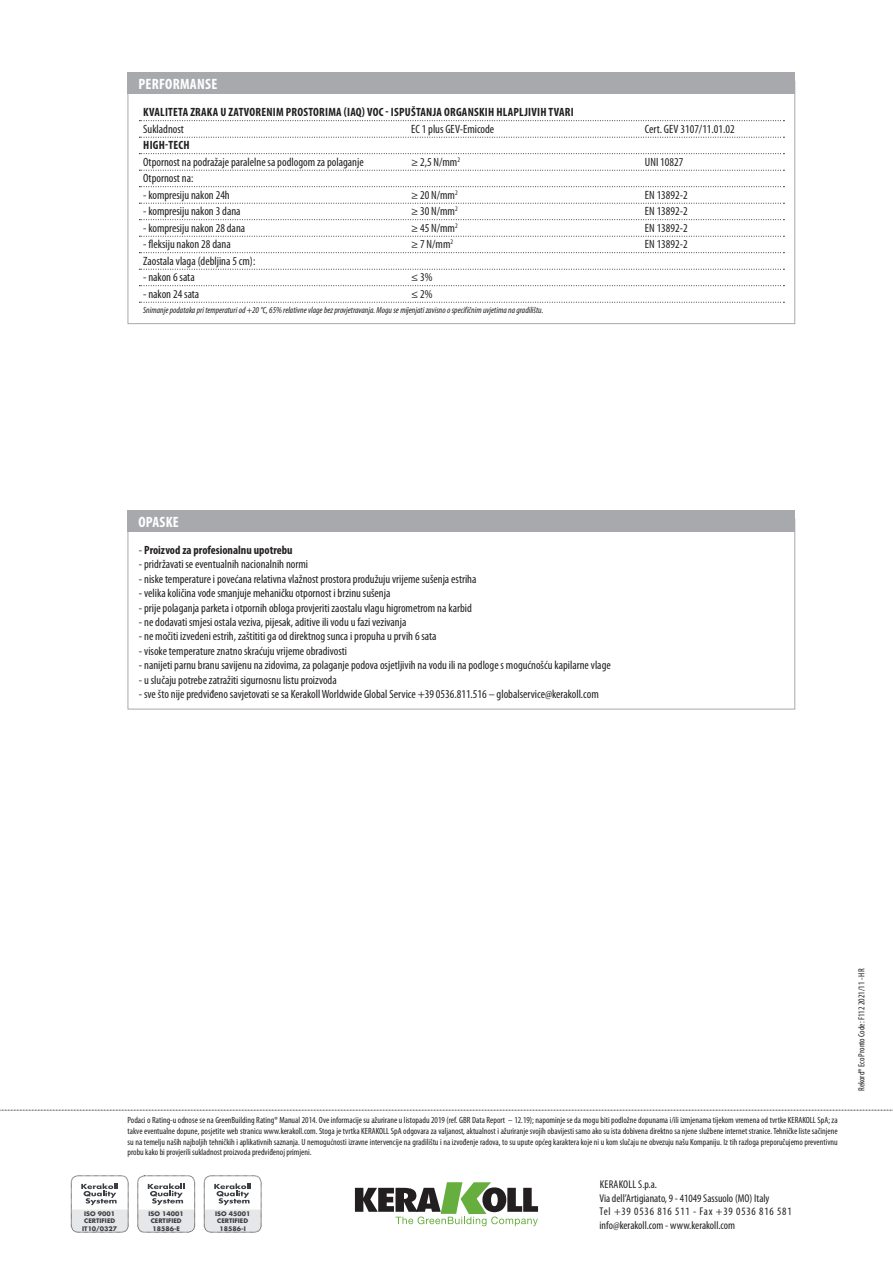
<style>
.page{position:relative;width:893px;height:1263px;background:#fff}
.page>*{position:absolute;margin:0;border:0;box-sizing:border-box;transform-origin:0 0}
.titolo_box{font:700 condensed 15px "Myriad Pro";letter-spacing:.02em;color:#fff}
.testo_box{font:condensed 12px "Myriad Pro";color:#231f20}
.tabelle_-_testo{font:condensed 12px "Myriad Pro";color:#231f20}
.tabelle_-_titoli_bol{font:700 condensed 12px "Myriad Pro";letter-spacing:.02em;color:#231f20}
.testo_box-2{font:700 condensed 12px "Myriad Pro";color:#231f20}
.t1{font:condensed 11.25px/13.5px "Myriad Pro";color:#231f20}
.notag_eco_codice_sc{font:condensed 9px/10.8px "Myriad Pro";color:#231f20;text-align:justify}
.tabelle_-_note{font:italic condensed 9px "Myriad Pro";color:#231f20}
.t2{font:700 6.15px/7.4px "Futura Std";color:#3c3f44;text-align:center}
.s1{font-weight:400}
</style>
<div class="page">
<svg style="left:355px;top:1182px;width:183px;height:44px"></svg>
<svg style="left:0;top:1110px;width:893px;height:1px"></svg>
<div style="left:71px;top:1175px;width:57px;height:57px;border:1px dashed #231f20;border-radius:7px"></div>
<svg style="left:71px;top:1183px;width:57px;height:49px"></svg>
<div style="left:138px;top:1175px;width:57px;height:57px;border:1px dashed #231f20;border-radius:7px"></div>
<svg style="left:138px;top:1183px;width:57px;height:49px"></svg>
<div style="left:204px;top:1175px;width:57px;height:57px;border:1px dashed #231f20;border-radius:7px"></div>
<svg style="left:204px;top:1183px;width:57px;height:49px"></svg>
<div style="left:128px;top:510px;width:667px;height:21px;background:#a8a9ad"></div>
<svg style="left:139px;top:120px;width:645px;height:1px"></svg>
<svg style="left:139px;top:137px;width:645px;height:1px"></svg>
<svg style="left:139px;top:153px;width:645px;height:1px"></svg>
<svg style="left:139px;top:170px;width:645px;height:1px"></svg>
<svg style="left:139px;top:186px;width:645px;height:1px"></svg>
<svg style="left:139px;top:203px;width:645px;height:1px"></svg>
<svg style="left:139px;top:219px;width:645px;height:1px"></svg>
<svg style="left:139px;top:236px;width:645px;height:1px"></svg>
<svg style="left:139px;top:252px;width:645px;height:1px"></svg>
<svg style="left:139px;top:269px;width:645px;height:1px"></svg>
<svg style="left:139px;top:285px;width:645px;height:1px"></svg>
<svg style="left:139px;top:302px;width:645px;height:1px"></svg>
<div style="left:128px;top:72px;width:667px;height:22px;background:#a8a9ad"></div>
<p class="titolo_box" style="left:138px;top:75px;width:80px">PERFORMANSE</p>
<p class="tabelle_-_titoli_bol" style="left:143px;top:105px;width:432px">KVALITETA ZRAKA U ZATVORENIM PROSTORIMA (IAQ) VOC - ISPUŠTANJA ORGANSKIH HLAPLJIVIH TVARI</p>
<p class="tabelle_-_testo" style="left:143px;top:122px;width:42px">Sukladnost</p>
<p class="tabelle_-_testo" style="left:411px;top:122px;width:85px">EC 1 plus GEV-Emicode</p>
<p class="tabelle_-_testo" style="left:645px;top:122px;width:91px">Cert. GEV 3107/11.01.02</p>
<p class="tabelle_-_titoli_bol" style="left:143px;top:138px;width:48px">HIGH-TECH</p>
<p class="tabelle_-_testo" style="left:143px;top:155px;width:222px">Otpornost na podražaje paralelne sa podlogom za polaganje</p>
<p class="tabelle_-_testo" style="left:411px;top:155px;width:51px">≥ 2,5 N/mm<sup>2</sup></p>
<p class="tabelle_-_testo" style="left:645px;top:155px;width:40px">UNI 10827</p>
<p class="tabelle_-_testo" style="left:143px;top:172px;width:52px">Otpornost na:</p>
<p class="tabelle_-_testo" style="left:143px;top:188px;width:88px">- kompresiju nakon 24h</p>
<p class="tabelle_-_testo" style="left:411px;top:188px;width:48px">≥ 20 N/mm<sup>2</sup></p>
<p class="tabelle_-_testo" style="left:645px;top:188px;width:44px">EN 13892-2</p>
<p class="tabelle_-_testo" style="left:143px;top:205px;width:99px">- kompresiju nakon 3 dana</p>
<p class="tabelle_-_testo" style="left:411px;top:205px;width:48px">≥ 30 N/mm<sup>2</sup></p>
<p class="tabelle_-_testo" style="left:645px;top:205px;width:44px">EN 13892-2</p>
<p class="tabelle_-_testo" style="left:143px;top:221px;width:104px">- kompresiju nakon 28 dana</p>
<p class="tabelle_-_testo" style="left:411px;top:221px;width:48px">≥ 45 N/mm<sup>2</sup></p>
<p class="tabelle_-_testo" style="left:645px;top:221px;width:44px">EN 13892-2</p>
<p class="tabelle_-_testo" style="left:143px;top:238px;width:89px">- fleksiju nakon 28 dana</p>
<p class="tabelle_-_testo" style="left:411px;top:238px;width:44px">≥ 7 N/mm<sup>2</sup></p>
<p class="tabelle_-_testo" style="left:645px;top:238px;width:44px">EN 13892-2</p>
<p class="tabelle_-_testo" style="left:143px;top:254px;width:114px">Zaostala vlaga (debljina 5 cm):</p>
<p class="tabelle_-_testo" style="left:143px;top:271px;width:53px">- nakon 6 sata</p>
<p class="tabelle_-_testo" style="left:411px;top:271px;width:23px">≤ 3%</p>
<p class="tabelle_-_testo" style="left:143px;top:287px;width:58px">- nakon 24 sata</p>
<p class="tabelle_-_testo" style="left:411px;top:287px;width:23px">≤ 2%</p>
<p class="tabelle_-_note" style="left:143px;top:305px;width:402px">Snimanje podataka pri temperaturi od +20 °C, 65% relativne vlage bez provjetravanja. Mogu se mijenjati zavisno o specifičnim uvjetima na gradilištu.</p>
<p class="titolo_box" style="left:138px;top:513px;width:42px">OPASKE</p>
<p class="testo_box-2" style="left:139px;top:543px;width:155px"><span class="s1">-</span> Proizvod za profesionalnu upotrebu</p>
<p class="testo_box" style="left:139px;top:558px;width:171px">- pridržavati se eventualnih nacionalnih normi</p>
<p class="testo_box" style="left:139px;top:572px;width:339px">- niske temperature i povećana relativna vlažnost prostora produžuju vrijeme sušenja estriha</p>
<p class="testo_box" style="left:139px;top:587px;width:253px">- velika količina vode smanjuje mehaničku otpornost i brzinu sušenja</p>
<p class="testo_box" style="left:139px;top:601px;width:334px">- prije polaganja parketa i otpornih obloga provjeriti zaostalu vlagu higrometrom na karbid</p>
<p class="testo_box" style="left:139px;top:616px;width:269px">- ne dodavati smjesi ostala veziva, pijesak, aditive ili vodu u fazi vezivanja</p>
<p class="testo_box" style="left:139px;top:630px;width:299px">- ne močiti izvedeni estrih, zaštititi ga od direktnog sunca i propuha u prvih 6 sata</p>
<p class="testo_box" style="left:139px;top:644px;width:210px">- visoke temperature znatno skraćuju vrijeme obradivosti</p>
<p class="testo_box" style="left:139px;top:659px;width:473px">- nanijeti parnu branu savijenu na zidovima, za polaganje podova osjetljivih na vodu ili na podloge s mogućnošću kapilarne vlage</p>
<p class="testo_box" style="left:139px;top:673px;width:199px">- u slučaju potrebe zatražiti sigurnosnu listu proizvoda</p>
<p class="testo_box" style="left:139px;top:688px;width:461px">- sve što nije predviđeno savjetovati se sa Kerakoll Worldwide Global Service +39 0536.811.516 – globalservice@kerakoll.com</p>
<p class="notag_eco_codice_sc" style="left:128px;top:1115px;width:712px">Podaci o Rating-u odnose se na GreenBuilding Rating® Manual 2014. Ove informacije su ažurirane u listopadu 2019 (ref. GBR Data Report – 12.19); napominje se da mogu biti podložne dopunama i/ili izmjenama tijekom vremena od tvrtke KERAKOLL SpA; za takve eventualne dopune, posjetite web stranicu www.kerakoll.com. Stoga je tvrtka KERAKOLL SpA odgovara za valjanost, aktualnost i ažuriranje svojih obavijesti samo ako su ista dobivena direktno sa njene službene internet stranice. Tehničke liste sačinjene su na temelju naših najboljih tehničkih i aplikativnih saznanja. U nemogućnosti izravne intervencije na gradilištu i na izvođenje radova, to su upute općeg karaktera koje ni u kom slučaju ne obvezuju našu Kompaniju. Iz tih razloga preporučujemo preventivnu probu kako bi provjerili sukladnost proizvoda predviđenoj primjeni.</p>
<p class="t2" style="left:82px;top:1210px;width:36px">ISO 9001<br>CERTIFIED<br>IT10/0327</p>
<p class="t2" style="left:149px;top:1210px;width:37px">ISO 14001<br>CERTIFIED<br>18586-E</p>
<p class="t2" style="left:215px;top:1210px;width:37px">ISO 45001<br>CERTIFIED<br>18586-I</p>
<p class="t1" style="left:600px;top:1178px;width:194px">KERAKOLL S.p.a.<br>Via dell’Artigianato, 9 - 41049 Sassuolo (MO) Italy<br>Tel +39 0536 816 511 - Fax +39 0536 816 581 info@kerakoll.com - www.kerakoll.com</p>
<p class="notag_eco_codice_sc" style="left:856px;top:1091px;width:124px;rotate:-90deg">Rekord® Eco Pronto Code: F112 2021/11 - HR</p>
</div>
